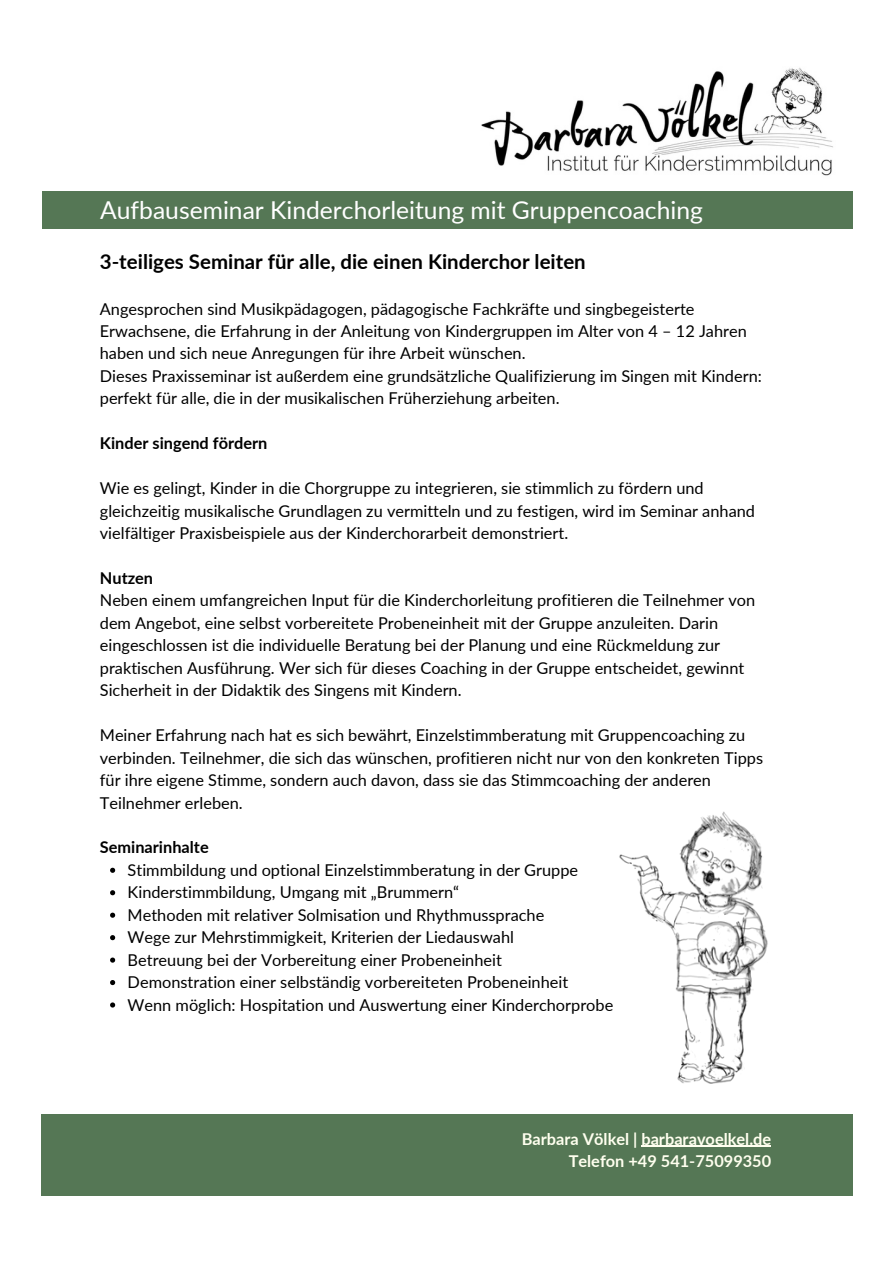
<style>
.page{position:relative;width:894px;height:1263px;background:#fff}
.page>*{position:absolute;margin:0;border:0;box-sizing:border-box;transform-origin:0 0}
.t1{font:24.6px "Lato";color:#fff}
.t2{font:700 20.4px "Lato";color:#000}
.t3{font:16.35px/22.5px "Lato";color:#000}
.t4{font:700 16.35px/22.5px "Lato";color:#ffffef;text-align:right}
.t5{font:700 16.35px "Lato";color:#000}
</style>
<div class="page">
<div style="left:42px;top:191px;width:810px;height:38px;background:#575"></div>
<svg style="left:110px;top:868px;width:5px;height:5px"></svg>
<svg style="left:110px;top:890px;width:5px;height:5px"></svg>
<svg style="left:110px;top:913px;width:5px;height:5px"></svg>
<svg style="left:110px;top:935px;width:5px;height:5px"></svg>
<svg style="left:110px;top:957px;width:5px;height:6px"></svg>
<svg style="left:110px;top:980px;width:5px;height:5px"></svg>
<svg style="left:110px;top:1002px;width:5px;height:5px"></svg>
<img style="left:481px;top:67px;width:352px;height:109px">
<div style="left:42px;top:1114px;width:810px;height:82px;background:#575"></div>
<hr style="left:641px;top:1146px;width:130px;height:1px;background:#ffffef">
<img style="left:619px;top:811px;width:149px;height:272px">
<h1 class="t1" style="left:100px;top:195px;width:604px">Aufbauseminar Kinderchorleitung mit Gruppencoaching</h1>
<p class="t2" style="left:100px;top:248px;width:487px">3-teiliges Seminar für alle, die einen Kinderchor leiten</p>
<p class="t3" style="left:100px;top:297px;width:663px">Angesprochen sind Musikpädagogen, pädagogische Fachkräfte und singbegeisterte Erwachsene, die Erfahrung in der Anleitung von Kindergruppen im Alter von 4 – 12 Jahren haben und sich neue Anregungen für ihre Arbeit wünschen.<br>Dieses Praxisseminar ist außerdem eine grundsätzliche Qualifizierung im Singen mit Kindern: perfekt für alle, die in der musikalischen Früherziehung arbeiten.</p>
<p class="t5" style="left:100px;top:433px;width:169px">Kinder singend fördern</p>
<p class="t3" style="left:100px;top:477px;width:656px">Wie es gelingt, Kinder in die Chorgruppe zu integrieren, sie stimmlich zu fördern und gleichzeitig musikalische Grundlagen zu vermitteln und zu festigen, wird im Seminar anhand vielfältiger Praxisbeispiele aus der Kinderchorarbeit demonstriert.</p>
<p class="t5" style="left:100px;top:568px;width:55px">Nutzen</p>
<p class="t3" style="left:100px;top:589px;width:656px">Neben einem umfangreichen Input für die Kinderchorleitung profitieren die Teilnehmer von dem Angebot, eine selbst vorbereitete Probeneinheit mit der Gruppe anzuleiten. Darin eingeschlossen ist die individuelle Beratung bei der Planung und eine Rückmeldung zur praktischen Ausführung. Wer sich für dieses Coaching in der Gruppe entscheidet, gewinnt Sicherheit in der Didaktik des Singens mit Kindern.</p>
<p class="t3" style="left:100px;top:724px;width:664px">Meiner Erfahrung nach hat es sich bewährt, Einzelstimmberatung mit Gruppencoaching zu verbinden. Teilnehmer, die sich das wünschen, profitieren nicht nur von den konkreten Tipps für ihre eigene Stimme, sondern auch davon, dass sie das Stimmcoaching der anderen Teilnehmer erleben.</p>
<p class="t5" style="left:100px;top:837px;width:110px">Seminarinhalte</p>
<p class="t3" style="left:128px;top:858px;width:487px">Stimmbildung und optional Einzelstimmberatung in der Gruppe Kinderstimmbildung, Umgang mit „Brummern“<br>Methoden mit relativer Solmisation und Rhythmussprache<br>Wege zur Mehrstimmigkeit, Kriterien der Liedauswahl<br>Betreuung bei der Vorbereitung einer Probeneinheit Demonstration einer selbständig vorbereiteten Probeneinheit Wenn möglich: Hospitation und Auswertung einer Kinderchorprobe</p>
<p class="t4" style="left:521px;top:1127px;width:251px">Barbara Völkel | barbaravoelkel.de<br>Telefon +49 541-75099350</p>
<p class="t4" style="left:591px;top:1150px;width:71px">Telefon 0</p>
</div>
